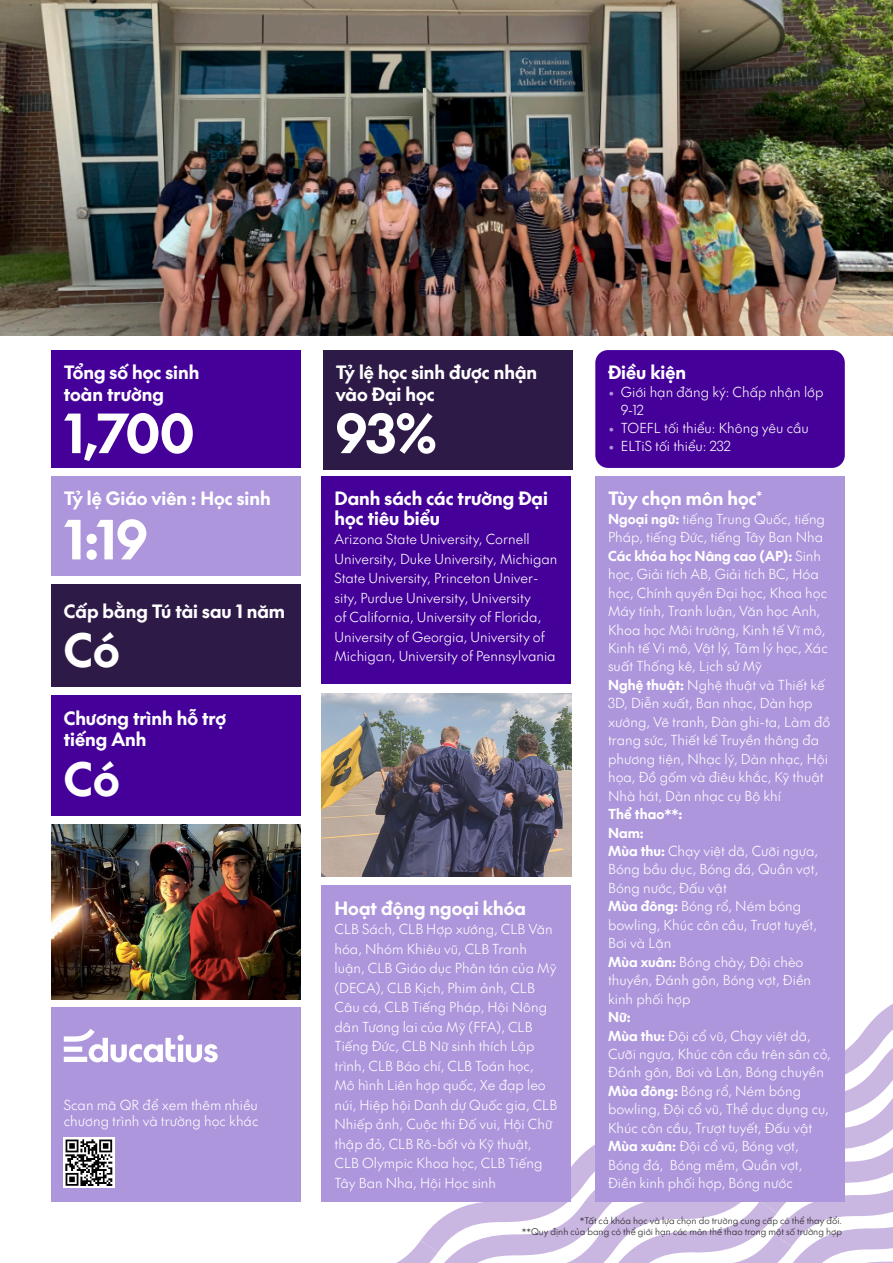
<style>
.page{position:relative;width:893px;height:1263px;background:#fff}
.page>*{position:absolute;margin:0;border:0;box-sizing:border-box;transform-origin:0 0}
.t1{font:52.5px "SVN The Future Bold";letter-spacing:-.005em;color:#fff}
.t2{font:45px "SVN The Future Bold";color:#fff}
.t3{font:18px/21.6px "SVN The Future Bold";color:#fff}
.t4{font:13.5px/18.5px "SVN The Future Light";color:#fff}
.t5{font:13.5px "SVN The Future Bold";color:#fff}
.Student_options{font:9px "SVN The Future Light";color:#231f20}
.s1{font-family:"The Future";font-weight:300;color:#ad96dc}
.s2{font-family:"SVN The Future Bold"}
</style>
<div class="page">
<svg style="left:396px;top:1004px;width:497px;height:259px"></svg>
<img style="left:0;top:0;width:893px;height:336px">
<div style="left:51px;top:350px;width:249px;height:118px;background:#409"></div>
<div style="left:51px;top:476px;width:249px;height:100px;background:#ad96dc"></div>
<div style="left:51px;top:585px;width:249px;height:102px;background:#2e1a47"></div>
<div style="left:322px;top:476px;width:249px;height:208px;background:#409"></div>
<div style="left:595px;top:350px;width:250px;height:118px;background:#409;border-radius:13px"></div>
<div style="left:595px;top:476px;width:250px;height:726px;background:#ad96dc"></div>
<div style="left:322px;top:886px;width:249px;height:316px;background:#ad96dc"></div>
<div style="left:51px;top:1007px;width:249px;height:195px;background:#ad96dc"></div>
<svg style="left:64px;top:1029px;width:154px;height:33px"></svg>
<div style="left:51px;top:696px;width:249px;height:120px;background:#409"></div>
<div style="left:323px;top:350px;width:250px;height:119px;background:#2e1a47"></div>
<img style="left:64px;top:1137px;width:51px;height:51px">
<img style="left:51px;top:825px;width:249px;height:174px">
<img style="left:322px;top:693px;width:249px;height:183px">
<p class="t3" style="left:64px;top:360px;width:137px">Tổng số học sinh</p>
<p class="t3" style="left:64px;top:382px;width:102px">toàn trường</p>
<p class="t1" style="left:64px;top:391px;width:132px">1,700</p>
<p class="t3" style="left:64px;top:486px;width:208px">Tỷ lệ Giáo viên : Học sinh</p>
<p class="t1" style="left:64px;top:497px;width:85px">1:19</p>
<p class="t3" style="left:64px;top:599px;width:223px">Cấp bằng Tú tài sau 1 năm</p>
<p class="t2" style="left:64px;top:614px;width:57px">Có</p>
<p class="t3" style="left:64px;top:706px;width:164px">Chương trình hỗ trợ tiếng Anh</p>
<p class="t2" style="left:64px;top:742px;width:57px">Có</p>
<p class="t4" style="left:64px;top:1096px;width:196px;line-height:16.2px">Scan mã QR để xem thêm nhiều chương trình và trường học khác</p>
<p class="t3" style="left:336px;top:360px;width:203px">Tỷ lệ học sinh được nhận vào Đại học</p>
<p class="t1" style="left:336px;top:391px;width:102px">93%</p>
<p class="t3" style="left:334px;top:487px;width:215px;line-height:19.5px">Danh sách các trường Đại học tiêu biểu</p>
<p class="t4" style="left:334px;top:529px;width:224px;line-height:19.5px">Arizona State University, Cornell University, Duke University, Michigan State University, Princeton Univer&shy;sity, Purdue University, University<br>of California, University of Florida, University of Georgia, University of Michigan, University of Pennsylvania</p>
<p class="t3" style="left:334px;top:896px;width:193px">Hoạt động ngoại khóa</p>
<p class="t4" style="left:334px;top:918px;width:224px;line-height:19.5px">CLB Sách, CLB Hợp xướng, CLB Văn hóa, Nhóm Khiêu vũ, CLB Tranh luận, CLB Giáo dục Phân tán của Mỹ (DECA), CLB Kịch, Phim ảnh, CLB<br>Câu cá, CLB Tiếng Pháp, Hội Nông dân Tương lai của Mỹ (FFA), CLB<br>Tiếng Đức, CLB Nữ sinh thích Lập trình, CLB Báo chí, CLB Toán học,<br>Mô hình Liên hợp quốc, Xe đạp leo núi, Hiệp hội Danh dự Quốc gia, CLB<br>Nhiếp ảnh, Cuộc thi Đố vui, Hội Chữ thập đỏ, CLB Rô-bốt và Kỹ thuật,<br>CLB Olympic Khoa học, CLB Tiếng<br>Tây Ban Nha, Hội Học sinh</p>
<p class="t3" style="left:608px;top:360px;width:80px">Điều kiện</p>
<p class="t4" style="left:621px;top:382px;width:204px;line-height:18px;text-indent:-13px"><span class="s1">•</span> Giới hạn đăng ký: Chấp nhận lớp<br>9-12</p>
<p class="t4" style="left:608px;top:418px;width:202px"><span class="s1">•</span> TOEFL tối thiểu: Không yêu cầu</p>
<p class="t4" style="left:608px;top:436px;width:124px"><span class="s1">•</span> ELTiS tối thiểu: 232</p>
<p class="t3" style="left:608px;top:486px;width:156px">Tùy chọn môn học<sup>*</sup></p>
<p class="t4" style="left:608px;top:509px;width:218px"><span class="s2">Ngoại ngữ:</span> tiếng Trung Quốc, tiếng<br>Pháp, tiếng Đức, tiếng Tây Ban Nha</p>
<p class="t4" style="left:608px;top:546px;width:221px"><span class="s2">Các khóa học Nâng cao (AP):</span> Sinh học, Giải tích AB, Giải tích BC, Hóa học, Chính quyền Đại học, Khoa học<br>Máy tính, Tranh luận, Văn học Anh,<br>Khoa học Môi trường, Kinh tế Vĩ mô,<br>Kinh tế Vi mô, Vật lý, Tâm lý học, Xác suất Thống kê, Lịch sử Mỹ</p>
<p class="t4" style="left:608px;top:675px;width:224px"><span class="s2">Nghệ thuật:</span> Nghệ thuật và Thiết kế<br>3D, Diễn xuất, Ban nhạc, Dàn hợp xướng, Vẽ tranh, Đàn ghi-ta, Làm đồ trang sức, Thiết kế Truyền thông đa phương tiện, Nhạc lý, Dàn nhạc, Hội họa, Đồ gốm và điêu khắc, Kỹ thuật<br>Nhà hát, Dàn nhạc cụ Bộ khí</p>
<p class="t5" style="left:608px;top:803px;width:76px">Thể thao**:</p>
<p class="t5" style="left:608px;top:821px;width:37px">Nam:</p>
<p class="t4" style="left:608px;top:841px;width:212px;text-align:justify"><span class="s2">Mùa thu:</span> Chạy việt dã, Cưỡi ngựa, Bóng bầu dục, Bóng đá, Quần vợt, Bóng nước, Đấu vật</p>
<p class="t4" style="left:608px;top:896px;width:210px"><span class="s2">Mùa đông:</span> Bóng rổ, Ném bóng bowling, Khúc côn cầu, Trượt tuyết,<br>Bơi và Lặn</p>
<p class="t4" style="left:608px;top:952px;width:205px"><span class="s2">Mùa xuân:</span> Bóng chày, Đội chèo thuyền, Đánh gôn, Bóng vợt, Điền kinh phối hợp</p>
<p class="t5" style="left:608px;top:1006px;width:24px">Nữ:</p>
<p class="t4" style="left:608px;top:1025px;width:224px"><span class="s2">Mùa thu:</span> Đội cổ vũ, Chạy việt dã,<br>Cưỡi ngựa, Khúc côn cầu trên sân cỏ,<br>Đánh gôn, Bơi và Lặn, Bóng chuyền</p>
<p class="t4" style="left:608px;top:1081px;width:222px"><span class="s2">Mùa đông:</span> Bóng rổ, Ném bóng bowling, Đội cổ vũ, Thể dục dụng cụ,<br>Khúc côn cầu, Trượt tuyết, Đấu vật<br><span class="s2">Mùa xuân:</span> Đội cổ vũ, Bóng vợt,<br>Bóng đá, Bóng mềm, Quần vợt,<br>Điền kinh phối hợp, Bóng nước</p>
<p class="Student_options" style="left:580px;top:1214px;width:264px">*Tất cả khóa học và lựa chọn do trường cung cấp có thể thay đổi.</p>
<p class="Student_options" style="left:522px;top:1224px;width:322px">**Quy định của bang có thể giới hạn các môn thể thao trong một số trường hợp</p>
</div>
